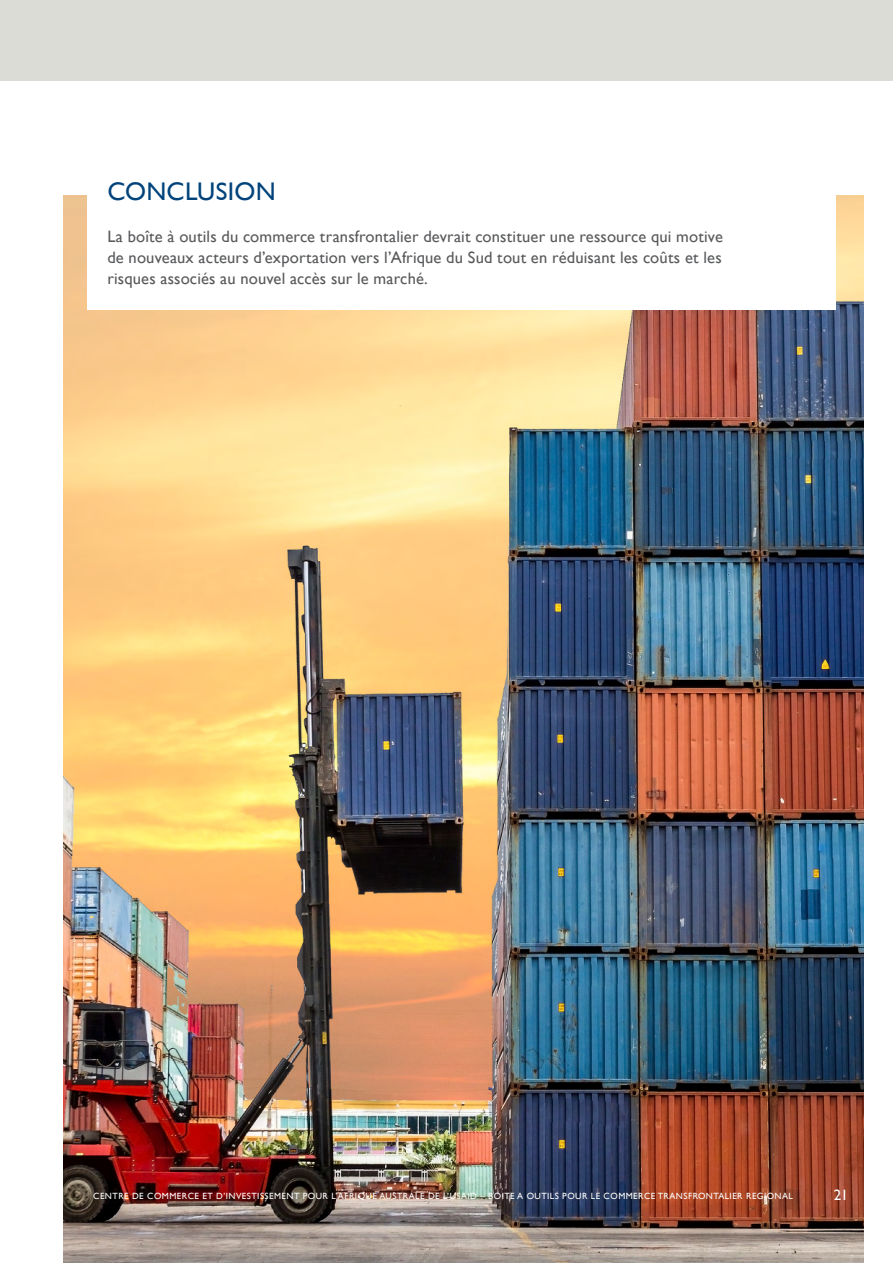
<style>
.page{position:relative;width:893px;height:1263px;background:#fff}
.page>*{position:absolute;margin:0;border:0;box-sizing:border-box;transform-origin:0 0}
.t1{font:25.5px "Gill Sans";letter-spacing:.01em;color:#00437b}
.t2{font:16.5px/21px "Gill Sans";letter-spacing:.01em;color:#58595b;text-align:justify}
.t3{font:15px "Gill Sans";color:#fff}
.t4{font:9px "Gill Sans";letter-spacing:.05em;color:#fff}
</style>
<div class="page">
<img style="left:64px;top:196px;width:799px;height:1067px">
<div style="left:87px;top:156px;width:749px;height:153px;background:#fff"></div>
<div style="left:0;top:0;width:893px;height:80px;background:#dcdcd6"></div>
<h1 class="t1" style="left:107px;top:177px;width:170px">CONCLUSION</h1>
<p class="t2" style="left:107px;top:227px;width:617px">La boîte à outils du commerce transfrontalier devrait constituer une ressource qui motive de nouveaux acteurs d’exportation vers l’Afrique du Sud tout en réduisant les coûts et les risques associés au nouvel accès sur le marché.</p>
<p class="t4" style="left:93px;top:1190px;width:701px">CENTRE DE COMMERCE ET D’INVESTISSEMENT POUR L’AFRIQUE AUSTRALE DE L’USAID – BOITE A OUTILS POUR LE COMMERCE TRANSFRONTALIER REGIONAL</p>
<p class="t3" style="left:834px;top:1186px;width:16px">21</p>
</div>
